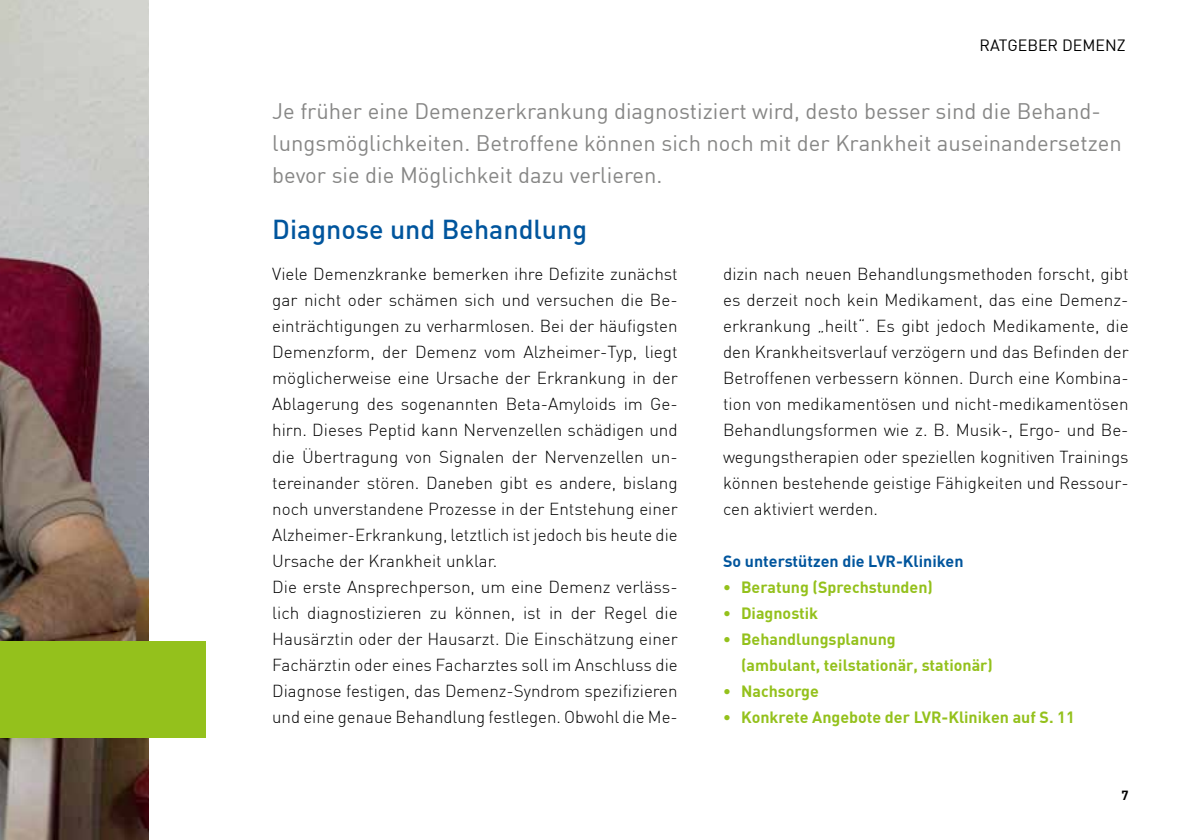
<style>
.page{position:relative;width:1191px;height:840px;background:#fff}
.page>*{position:absolute;margin:0;border:0;box-sizing:border-box;transform-origin:0 0}
.t1{font:500 26.8px "DIN";color:#00559d}
.t2{font:22px/32px "DIN";color:#878786}
.t3{font:300 17px/26px "DIN";color:#000}
.t4{font:700 16px/26px "DIN";color:#94c11c}
.t5{font:700 16px "DIN";color:#00559d}
.t6{font:16px "DIN";color:#000}
.t7{font:700 13px "DIN";color:#000}
</style>
<div class="page">
<img style="left:0;top:0;width:149px;height:839px">
<div style="left:0;top:641px;width:206px;height:96px;background:#94c11c"></div>
<p class="t6" style="left:979px;top:35px;width:148px">RATGEBER DEMENZ</p>
<p class="t2" style="left:272px;top:95px;width:851px">Je früher eine Demenzerkrankung diagnostiziert wird, desto besser sind die Behand&shy;lungsmöglichkeiten. Betroffene können sich noch mit der Krankheit auseinandersetzen bevor sie die Möglichkeit dazu verlieren.</p>
<h1 class="t1" style="left:272px;top:212px;width:316px">Diagnose und Behandlung</h1>
<p class="t3" style="left:272px;top:261px;width:407px">Viele Demenzkranke bemerken ihre Defizite zunächst gar nicht oder schämen sich und versuchen die Be&shy;einträchtigungen zu verharmlosen. Bei der häufigsten Demenzform, der Demenz vom Alzheimer-Typ, liegt möglicherweise eine Ursache der Erkrankung in der Ablagerung des sogenannten Beta-Amyloids im Ge&shy;hirn. Dieses Peptid kann Nervenzellen schädigen und die Übertragung von Signalen der Nervenzellen un&shy;tereinander stören. Daneben gibt es andere, bislang noch unverstandene Prozesse in der Entstehung einer Alzheimer-Erkrankung, letztlich ist jedoch bis heute die Ursache der Krankheit unklar.<br>Die erste Ansprechperson, um eine Demenz verläss&shy;lich diagnostizieren zu können, ist in der Regel die Hausärztin oder der Hausarzt. Die Einschätzung einer Fachärztin oder eines Facharztes soll im Anschluss die Diagnose festigen, das Demenz-Syndrom spezifizieren und eine genaue Behandlung festlegen. Obwohl die Me-</p>
<p class="t3" style="left:723px;top:261px;width:407px">dizin nach neuen Behandlungsmethoden forscht, gibt es derzeit noch kein Medikament, das eine Demenz&shy;erkrankung „heilt“. Es gibt jedoch Medikamente, die den Krankheitsverlauf verzögern und das Befinden der Betroffenen verbessern können. Durch eine Kombina&shy;tion von medikamentösen und nicht-medikamentösen Behandlungsformen wie z. B. Musik-, Ergo- und Be&shy;wegungstherapien oder speziellen kognitiven Trainings können bestehende geistige Fähigkeiten und Ressour&shy;cen aktiviert werden.</p>
<p class="t5" style="left:723px;top:550px;width:242px">So unterstützen die LVR-Kliniken</p>
<p class="t4" style="left:723px;top:573px;width:211px">• Beratung (Sprechstunden)</p>
<p class="t4" style="left:723px;top:599px;width:97px">• Diagnostik</p>
<p class="t4" style="left:741px;top:625px;width:253px;text-indent:-18px">• Behandlungsplanung<br>(ambulant, teilstationär, stationär)</p>
<p class="t4" style="left:723px;top:677px;width:97px">• Nachsorge</p>
<p class="t4" style="left:723px;top:703px;width:353px">• Konkrete Angebote der LVR-Kliniken auf S. 11</p>
<p class="t7" style="left:1121px;top:786px;width:9px">7</p>
</div>
